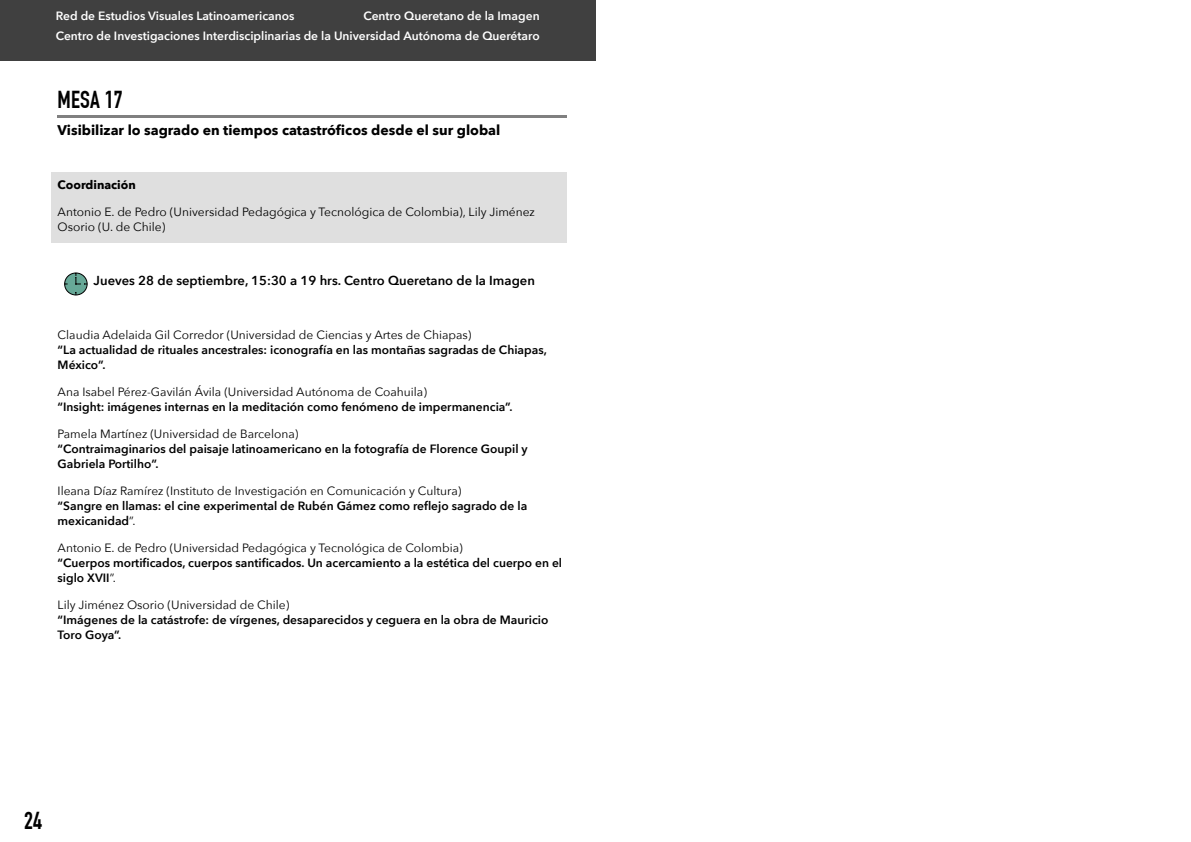
<style>
.page{position:relative;width:1191px;height:842px;background:#fff}
.page>*{position:absolute;margin:0;border:0;box-sizing:border-box;transform-origin:0 0}
.t1{font:700 24px "DIN Condensed";letter-spacing:.01em;color:#000}
.t2{font:700 14px "Avenir Next";color:#000}
.t3{font:600 13px "Avenir Next";color:#000}
.t4{font:600 12px/15px "Avenir Next";color:#000}
.t5{font:12px/15px "Avenir Next";color:#000}
.t6{font:600 12px/20px "Avenir Next";color:#fff;text-align:right}
.t7{font:700 12px "Avenir Next";color:#000}
.s1{font-weight:400}
</style>
<div class="page">
<div style="left:0;top:0;width:595px;height:61px;background:#404040"></div>
<hr style="left:58px;top:115px;width:509px;height:3px;background:#808080">
<div style="left:51px;top:173px;width:516px;height:70px;background:#dfdfdf"></div>
<div style="left:64px;top:273px;width:23px;height:22px;background:#67a897;border:1px solid #000;border-radius:50%"></div>
<svg style="left:75px;top:273px;width:12px;height:12px"></svg>
<p class="t6" style="left:56px;top:6px;width:485px">Centro Queretano de la Imagen<br>Centro de Investigaciones Interdisciplinarias de la Universidad Autónoma de Querétaro</p>
<p class="t6" style="left:56px;top:6px;width:240px">Red de Estudios Visuales Latinoamericanos</p>
<h1 class="t1" style="left:58px;top:91px;width:67px">MESA 17</h1>
<p class="t2" style="left:58px;top:121px;width:444px">Visibilizar lo sagrado en tiempos catastróficos desde el sur global</p>
<p class="t7" style="left:58px;top:177px;width:80px">Coordinación</p>
<p class="t5" style="left:58px;top:205px;width:479px">Antonio E. de Pedro (Universidad Pedagógica y Tecnológica de Colombia), Lily Jiménez<br>Osorio (U. de Chile)</p>
<p class="t3" style="left:94px;top:272px;width:443px">Jueves 28 de septiembre, 15:30 a 19 hrs. Centro Queretano de la Imagen</p>
<p class="t5" style="left:58px;top:328px;width:415px">Claudia Adelaida Gil Corredor (Universidad de Ciencias y Artes de Chiapas)</p>
<p class="t4" style="left:58px;top:343px;width:491px">“La actualidad de rituales ancestrales: iconografía en las montañas sagradas de Chiapas,<br>México”.</p>
<p class="t5" style="left:58px;top:385px;width:371px">Ana Isabel Pérez-Gavilán Ávila (Universidad Autónoma de Coahuila)</p>
<p class="t4" style="left:58px;top:400px;width:456px">“Insight: imágenes internas en la meditación como fenómeno de impermanencia”.</p>
<p class="t5" style="left:58px;top:427px;width:242px">Pamela Martínez (Universidad de Barcelona)</p>
<p class="t4" style="left:58px;top:442px;width:471px">“Contraimaginarios del paisaje latinoamericano en la fotografía de Florence Goupil y<br>Gabriela Portilho”.</p>
<p class="t5" style="left:58px;top:484px;width:405px">Ileana Díaz Ramírez (Instituto de Investigación en Comunicación y Cultura)</p>
<p class="t4" style="left:58px;top:499px;width:471px">“Sangre en llamas: el cine experimental de Rubén Gámez como reflejo sagrado de la mexicanidad<span class="s1">”.</span></p>
<p class="t5" style="left:58px;top:541px;width:407px">Antonio E. de Pedro (Universidad Pedagógica y Tecnológica de Colombia)</p>
<p class="t4" style="left:58px;top:556px;width:506px">“Cuerpos mortificados, cuerpos santificados. Un acercamiento a la estética del cuerpo en el siglo XVII<span class="s1">”.</span></p>
<p class="t5" style="left:58px;top:598px;width:233px">Lily Jiménez Osorio (Universidad de Chile)</p>
<p class="t4" style="left:58px;top:613px;width:492px">“Imágenes de la catástrofe: de vírgenes, desaparecidos y ceguera en la obra de Mauricio<br>Toro Goya”.</p>
<h1 class="t1" style="left:24px;top:812px;width:19px">24</h1>
</div>
